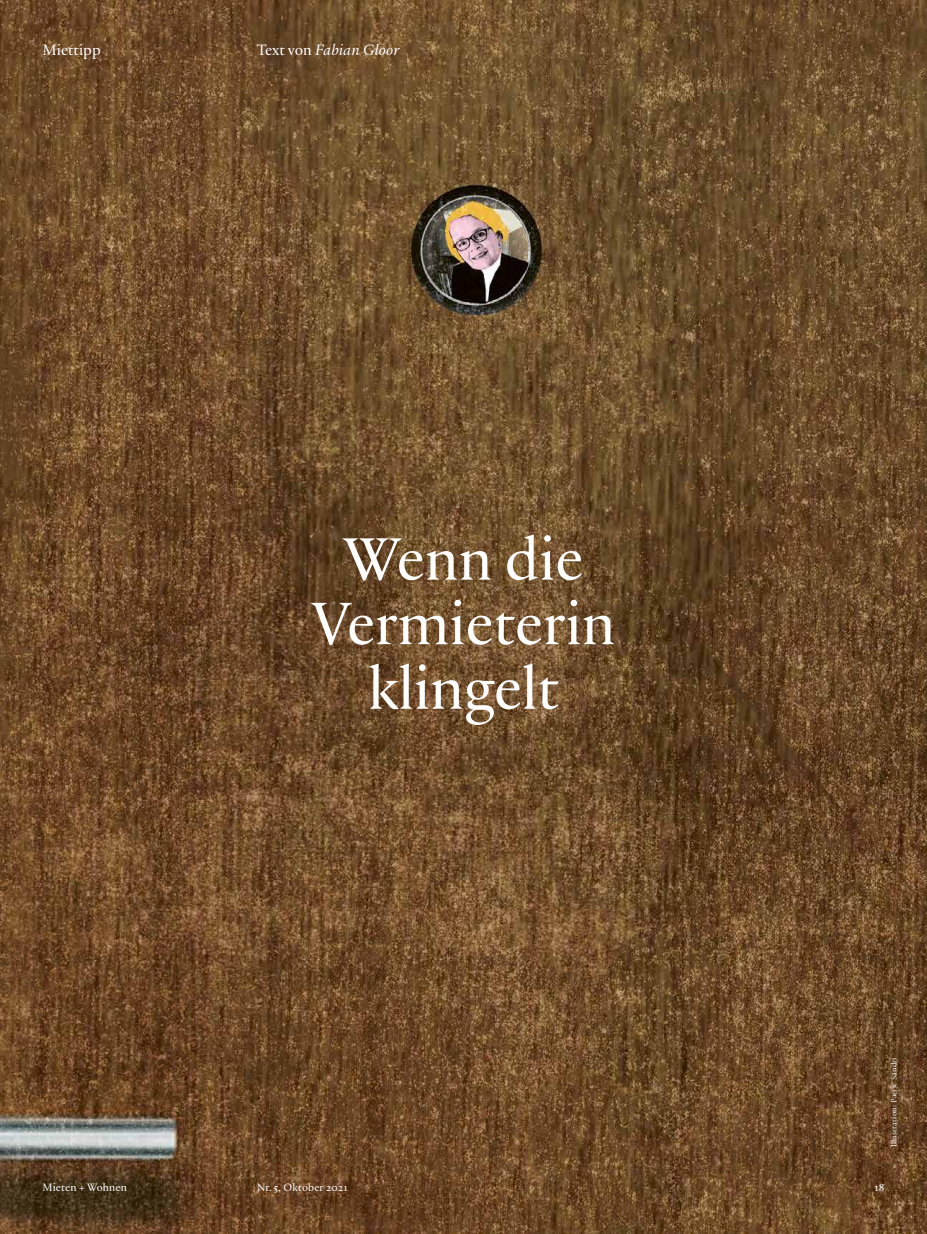
<style>
.page{position:relative;width:927px;height:1234px;background:#fff}
.page>*{position:absolute;margin:0;border:0;box-sizing:border-box;transform-origin:0 0}
.Titel_6___43_0{font:64.5px "Practice";letter-spacing:-.01em;color:#fff}
.Spitzmarke{font:16.2px "Practice Regular Ita";color:#fff}
.Spitzmarke-2{font:16.2px "Practice";color:#fff}
.t1{font:11.55px "Practice";letter-spacing:.01em;color:#fff}
.Fotograf_in{font:8.25px "Practice";letter-spacing:.03em;color:#fff}
.s1{font-family:"Practice"}
</style>
<div class="page">
<img style="left:0;top:0;width:927px;height:1233px">
<p class="Spitzmarke-2" style="left:43px;top:39px;width:60px">Miettipp</p>
<p class="Spitzmarke" style="left:257px;top:38px;width:144px"><span class="s1">Text von</span> Fabian Gloor</p>
<h1 class="Titel_6___43_0" style="left:343px;top:516px;width:242px">Wenn die</h1>
<h1 class="Titel_6___43_0" style="left:311px;top:580px;width:306px">Vermieterin</h1>
<h1 class="Titel_6___43_0" style="left:368px;top:645px;width:192px">klingelt</h1>
<p class="Fotograf_in" style="left:888px;top:1146px;width:91px;rotate:-90deg">Illustration: Patric Sandri</p>
<p class="t1" style="left:43px;top:1179px;width:86px">Mieten + Wohnen</p>
<p class="t1" style="left:257px;top:1179px;width:92px">Nr. 5, Oktober 2021</p>
<p class="t1" style="left:875px;top:1179px;width:11px">18</p>
</div>
